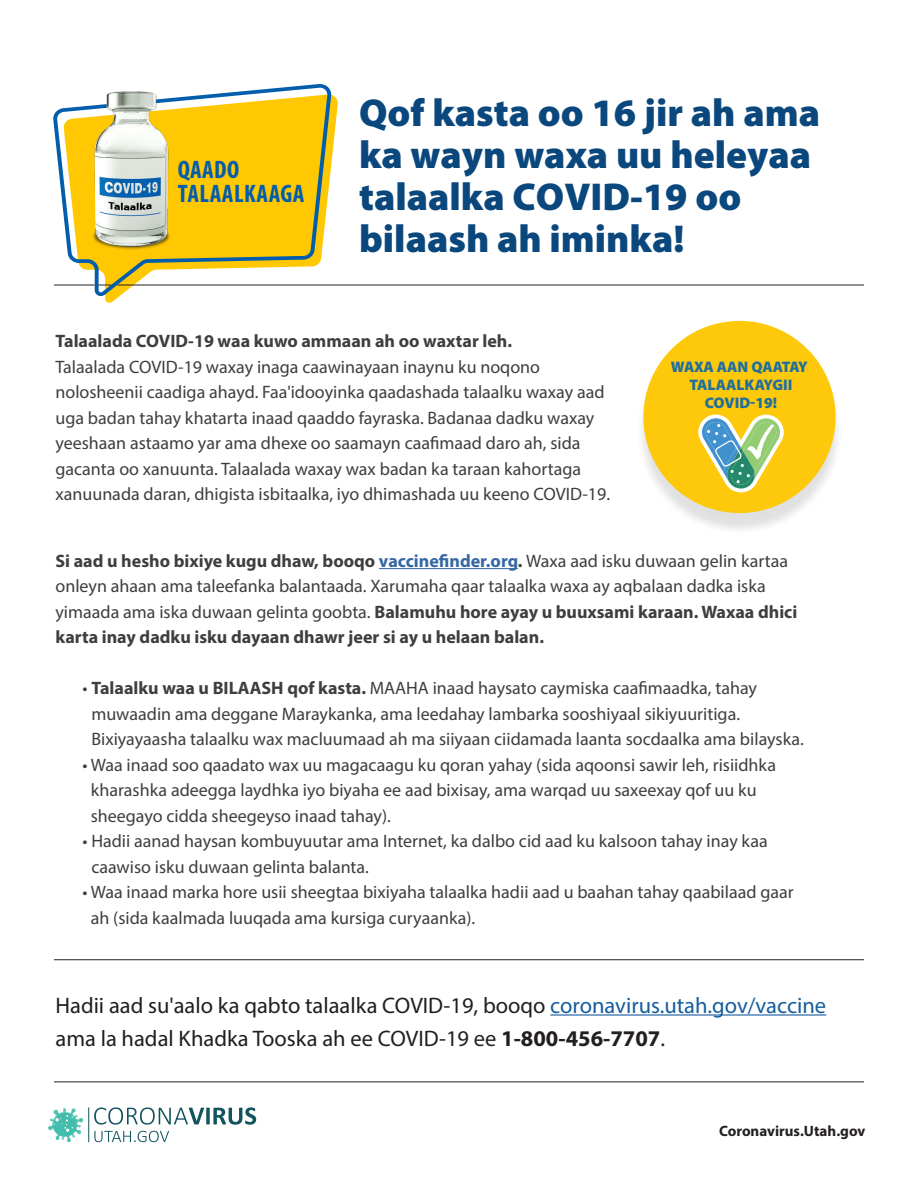
<style>
.page{position:relative;width:918px;height:1188px;background:#fff}
.page>*{position:absolute;margin:0;border:0;box-sizing:border-box;transform-origin:0 0}
.t1{font:900 39px/42px "Myriad Pro";color:#0a477c}
.t2{font:700 condensed 25.35px/23.2px "Myriad Pro";letter-spacing:.02em;color:#025dad}
.t3{font:22.5px/33px "Myriad Pro";color:#231f20}
.t4{font:18px/25.5px "Myriad Pro";color:#3e3e3f}
.t5{font:700 18px "Myriad Pro";color:#3e3e3f}
.t6{font:900 15.3px/18.5px "Myriad Pro";color:#216f9e;text-align:center}
.t7{font:700 15px "Myriad Pro";color:#231f20}
.s1{font-weight:700}
.s2{font-weight:700;color:#3667a4}
.s3{color:#175d9e}
</style>
<div class="page">
<svg style="left:48px;top:1108px;width:36px;height:34px"></svg>
<svg style="left:94px;top:1131px;width:75px;height:11px"></svg>
<svg style="left:94px;top:1107px;width:162px;height:18px"></svg>
<hr style="left:88px;top:1107px;width:1px;height:35px;background:#11545e">
<hr style="left:379px;top:568px;width:139px;height:1px;background:#3667a4">
<hr style="left:54px;top:1082px;width:810px;height:1px;background:#231f20">
<hr style="left:550px;top:1014px;width:276px;height:2px;background:#175d9e">
<hr style="left:54px;top:959px;width:810px;height:1px;background:#231f20">
<svg style="left:105px;top:95px;width:233px;height:208px"></svg>
<svg style="left:54px;top:84px;width:278px;height:212px;fill:#ffc802"></svg>
<img style="left:53px;top:84px;width:182px;height:184px">
<hr style="left:117px;top:285px;width:747px;height:1px;background:#231f20">
<hr style="left:54px;top:285px;width:41px;height:1px;background:#231f20">
<svg style="left:98px;top:285px;width:13px;height:1px"></svg>
<div style="left:635px;top:327px;width:209px;height:209px;background:#231f20;opacity:.14"></div>
<div style="left:643px;top:321px;width:193px;height:192px;background:#fec90b;border-radius:96px"></div>
<svg style="left:698px;top:415px;width:86px;height:77px"></svg>
<p class="t2" style="left:178px;top:158px;width:128px">QAADO<br>TALAALKAAGA</p>
<p class="t1" style="left:359px;top:93px;width:462px">Qof kasta oo 16 jir ah ama ka wayn waxa uu heleyaa talaalka COVID-19 oo bilaash ah iminka!</p>
<p class="t5" style="left:56px;top:329px;width:458px">Talaalada COVID-19 waa kuwo ammaan ah oo waxtar leh.</p>
<p class="t4" style="left:56px;top:354px;width:556px">Talaalada COVID-19 waxay inaga caawinayaan inaynu ku noqono nolosheenii caadiga ahayd. Faa'idooyinka qaadashada talaalku waxay aad uga badan tahay khatarta inaad qaaddo fayraska. Badanaa dadku waxay yeeshaan astaamo yar ama dhexe oo saamayn caafimaad daro ah, sida gacanta oo xanuunta. Talaalada waxay wax badan ka taraan kahortaga xanuunada daran, dhigista isbitaalka, iyo dhimashada uu keeno COVID-19.</p>
<p class="t6" style="left:671px;top:357px;width:138px">WAXA AAN QAATAY<br>TALAALKAYGII<br>COVID-19!</p>
<p class="t4" style="left:56px;top:548px;width:743px"><span class="s1">Si aad u hesho bixiye kugu dhaw, booqo</span> <span class="s2">vaccinefinder.org</span><span class="s1">.</span> Waxa aad isku duwaan gelin kartaa onleyn ahaan ama taleefanka balantaada. Xarumaha qaar talaalka waxa ay aqbalaan dadka iska yimaada ama iska duwaan gelinta goobta. <span class="s1">Balamuhu hore ayay u buuxsami karaan. Waxaa dhici karta inay dadku isku dayaan dhawr jeer si ay u helaan balan.</span></p>
<p class="t4" style="left:91px;top:675px;width:714px;text-indent:-9px">• <span class="s1">Talaalku waa u BILAASH qof kasta.</span> MAAHA inaad haysato caymiska caafimaadka, tahay muwaadin ama deggane Maraykanka, ama leedahay lambarka sooshiyaal sikiyuuritiga.<br>Bixiyayaasha talaalku wax macluumaad ah ma siiyaan ciidamada laanta socdaalka ama bilayska.</p>
<p class="t4" style="left:91px;top:752px;width:687px;text-indent:-8px">• Waa inaad soo qaadato wax uu magacaagu ku qoran yahay (sida aqoonsi sawir leh, risiidhka kharashka adeegga laydhka iyo biyaha ee aad bixisay, ama warqad uu saxeexay qof uu ku sheegayo cidda sheegeyso inaad tahay).</p>
<p class="t4" style="left:91px;top:828px;width:678px;text-indent:-9px">• Hadii aanad haysan kombuyuutar ama Internet, ka dalbo cid aad ku kalsoon tahay inay kaa caawiso isku duwaan gelinta balanta.</p>
<p class="t4" style="left:91px;top:879px;width:704px;text-indent:-8px">• Waa inaad marka hore usii sheegtaa bixiyaha talaalka hadii aad u baahan tahay qaabilaad gaar ah (sida kaalmada luuqada ama kursiga curyaanka).</p>
<p class="t3" style="left:56px;top:988px;width:772px">Hadii aad su'aalo ka qabto talaalka COVID-19, booqo <span class="s3">coronavirus.utah.gov/vaccine </span>ama la hadal Khadka Tooska ah ee COVID-19 ee <span class="s1">1-800-456-7707</span>.</p>
<p class="t7" style="left:719px;top:1121px;width:148px">Coronavirus.Utah.gov</p>
</div>
